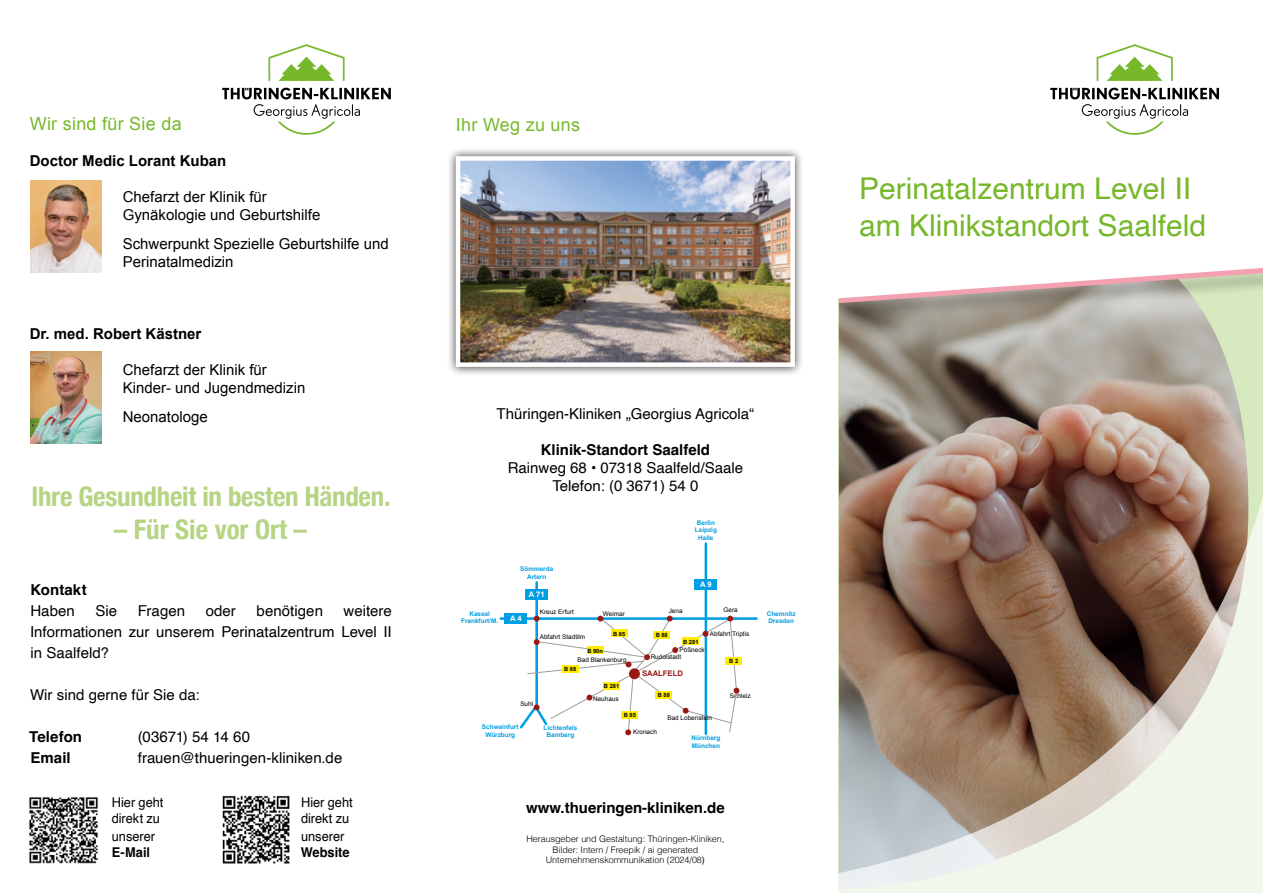
<style>
.page{position:relative;width:1263px;height:893px;background:#fff}
.page>*{position:absolute;margin:0;border:0;box-sizing:border-box;transform-origin:0 0}
.t1{font:30px/37.5px "Helvetica";color:#76b82a}
.t2{font:700 condensed 27px "Helvetica Neue";letter-spacing:-.01em;color:#b6d484}
.t3{font:18px "Arial";letter-spacing:.015em;color:#76b82a}
.t4{font:15px/21px "Helvetica";color:#000;text-align:justify}
.t5{font:15px/18px "Arial";color:#000}
.t6{font:700 15px "Helvetica";color:#000}
.t7{font:700 15px "Arial";color:#000}
.t8{font:13.5px/16.2px "Helvetica";letter-spacing:-.005em;color:#000;scale:.95 1}
.t9{font:700 13.5px "Helvetica";color:#000;scale:.95 1}
.t10{font:300 9px/10.8px "Helvetica";letter-spacing:-.005em;color:#000;text-align:center}
.t11{font:700 7.65px "Arial";color:#9a1915}
.t12{font:700 7.65px "Arial";color:#fff}
.t13{font:6.45px "Arial";color:#000}
.t14{font:700 6.45px/7.6px "Arial";color:#009fe3;text-align:center}
.t15{font:700 5.7px "Arial";color:#000}
.s1{font-weight:400}
</style>
<div class="page">
<svg style="left:222px;top:44px;width:169px;height:91px"></svg>
<img style="left:29px;top:797px;width:70px;height:67px">
<img style="left:222px;top:795px;width:68px;height:69px">
<img style="left:31px;top:180px;width:70px;height:93px">
<img style="left:31px;top:351px;width:70px;height:93px">
<svg style="left:599px;top:268px;width:664px;height:625px"></svg>
<svg style="left:1050px;top:44px;width:169px;height:91px"></svg>
<div style="left:446px;top:147px;width:358px;height:229px;background:#000;opacity:.75"></div>
<img style="left:461px;top:161px;width:329px;height:201px">
<div style="left:456px;top:156px;width:339px;height:211px;border:4px solid #fff"></div>
<hr style="left:501px;top:617px;width:255px;height:3px;background:#009fe3">
<hr style="left:705px;top:543px;width:2px;height:191px;background:#009fe3">
<hr style="left:535px;top:582px;width:3px;height:125px;background:#009fe3">
<div style="left:525px;top:589px;width:23px;height:11px;background:#009fe3"></div>
<div style="left:504px;top:613px;width:23px;height:11px;background:#009fe3"></div>
<div style="left:694px;top:579px;width:23px;height:10px;background:#009fe3"></div>
<div style="left:725px;top:657px;width:17px;height:8px;background:#ffed00"></div>
<svg style="left:519px;top:616px;width:220px;height:119px"></svg>
<p class="t3" style="left:30px;top:112px;width:153px">Wir sind für Sie da</p>
<p class="t7" style="left:30px;top:151px;width:198px">Doctor Medic Lorant Kuban</p>
<p class="t5" style="left:123px;top:188px;width:199px">Chefarzt der Klinik für<br>Gynäkologie und Geburtshilfe</p>
<p class="t5" style="left:123px;top:235px;width:267px">Schwerpunkt Spezielle Geburtshilfe und<br>Perinatalmedizin</p>
<p class="t7" style="left:30px;top:324px;width:173px">Dr. med. Robert Kästner</p>
<p class="t5" style="left:123px;top:361px;width:184px">Chefarzt der Klinik für<br>Kinder- und Jugendmedizin</p>
<p class="t5" style="left:123px;top:408px;width:87px">Neonatologe</p>
<h2 class="t2" style="left:31px;top:474px;width:361px">Ihre Gesundheit in besten Händen.</h2>
<h2 class="t2" style="left:114px;top:507px;width:195px">– Für Sie vor Ort –</h2>
<p class="t6" style="left:30px;top:580px;width:58px">Kontakt</p>
<p class="t4" style="left:30px;top:600px;width:46px">Haben</p>
<p class="t4" style="left:95px;top:600px;width:23px">Sie</p>
<p class="t4" style="left:138px;top:600px;width:49px">Fragen</p>
<p class="t4" style="left:206px;top:600px;width:32px">oder</p>
<p class="t4" style="left:257px;top:600px;width:68px">benötigen</p>
<p class="t4" style="left:30px;top:600px;width:363px;text-indent:314px">weitere Informationen zur unserem Perinatalzentrum Level II in Saalfeld?</p>
<p class="t4" style="left:30px;top:684px;width:171px">Wir sind gerne für Sie da:</p>
<p class="t6" style="left:29px;top:727px;width:54px">Telefon</p>
<p class="t4" style="left:138px;top:726px;width:114px">(03671) 54 14 60</p>
<p class="t6" style="left:30px;top:748px;width:42px">Email</p>
<p class="t4" style="left:138px;top:747px;width:206px">frauen@thueringen-kliniken.de</p>
<p class="t8" style="left:112px;top:794px;width:56px">Hier geht direkt zu</p>
<p class="t8" style="left:112px;top:828px;width:47px">unserer</p>
<p class="t9" style="left:112px;top:844px;width:42px">E-Mail</p>
<p class="t8" style="left:301px;top:794px;width:56px">Hier geht direkt zu</p>
<p class="t8" style="left:301px;top:828px;width:47px">unserer</p>
<p class="t9" style="left:301px;top:844px;width:53px">Website</p>
<p class="t3" style="left:456px;top:113px;width:126px">Ihr Weg zu uns</p>
<h1 class="t1" style="left:859px;top:170px;width:348px">Perinatalzentrum Level II am Klinikstandort Saalfeld</h1>
<p class="t4" style="left:497px;top:403px;width:259px">Thüringen-Kliniken „Georgius Agricola“</p>
<p class="t6" style="left:541px;top:440px;width:171px">Klinik-Standort Saalfeld</p>
<p class="t4" style="left:508px;top:459px;width:237px;line-height:18px;text-align:center">Rainweg 68 • 07318 Saalfeld/Saale<br>Telefon: (0 3671) 54 0</p>
<p class="t14" style="left:461px;top:610px;width:38px">Kassel<br>Frankfurt/M.</p>
<p class="t14" style="left:520px;top:565px;width:35px">Sömmerda<br>Artern</p>
<p class="t12" style="left:529px;top:589px;width:17px">A 71</p>
<p class="t12" style="left:510px;top:614px;width:13px">A 4</p>
<p class="t13" style="left:540px;top:607px;width:36px">Kreuz Erfurt</p>
<p class="t13" style="left:540px;top:633px;width:47px">Abfahrt Stadtilm</p>
<p class="t14" style="left:695px;top:519px;width:24px">Berlin<br>Leipzig<br>Halle</p>
<p class="t13" style="left:603px;top:609px;width:23px">Weimar</p>
<p class="t12" style="left:700px;top:579px;width:13px">A 9</p>
<p class="t13" style="left:669px;top:607px;width:15px">Jena</p>
<p class="t13" style="left:724px;top:606px;width:16px">Gera</p>
<p class="t15" style="left:613px;top:630px;width:14px">B 85</p>
<p class="t15" style="left:656px;top:631px;width:14px">B 88</p>
<p class="t15" style="left:683px;top:638px;width:17px">B 281</p>
<p class="t13" style="left:710px;top:630px;width:41px">Abfahrt Triptis</p>
<p class="t13" style="left:679px;top:646px;width:27px">Pößneck</p>
<p class="t15" style="left:587px;top:647px;width:17px">B 90n</p>
<p class="t13" style="left:651px;top:653px;width:32px">Rudolstadt</p>
<p class="t13" style="left:578px;top:655px;width:51px">Bad Blankenburg</p>
<p class="t15" style="left:729px;top:658px;width:10px">B 2</p>
<p class="t13" style="left:520px;top:700px;width:14px">Suhl</p>
<p class="t15" style="left:564px;top:665px;width:14px">B 88</p>
<p class="t15" style="left:604px;top:682px;width:17px">B 281</p>
<p class="t13" style="left:593px;top:694px;width:27px">Neuhaus</p>
<p class="t11" style="left:642px;top:668px;width:42px">SAALFELD</p>
<p class="t15" style="left:658px;top:691px;width:14px">B 88</p>
<p class="t15" style="left:624px;top:711px;width:14px">B 85</p>
<p class="t13" style="left:667px;top:714px;width:46px">Bad Lobenstein</p>
<p class="t13" style="left:730px;top:692px;width:22px">Schleiz</p>
<p class="t14" style="left:482px;top:723px;width:38px">Schweinfurt<br>Würzburg</p>
<p class="t14" style="left:543px;top:724px;width:35px">Lichtenfels<br>Bamberg</p>
<p class="t13" style="left:633px;top:728px;width:25px">Kronach</p>
<p class="t14" style="left:691px;top:734px;width:30px;text-align:left">Nürnberg<br>München</p>
<p class="t14" style="left:767px;top:610px;width:30px;text-align:left">Chemnitz<br>Dresden</p>
<p class="t6" style="left:526px;top:799px;width:200px">www.thueringen-kliniken.de</p>
<p class="t10" style="left:526px;top:833px;width:200px">Herausgeber und Gestaltung: Thüringen-Kliniken,<br>Bilder: Intern / Freepik / ai generated<br>Unternehmenskommunikation (2024/08<span class="s1">)</span></p>
</div>
